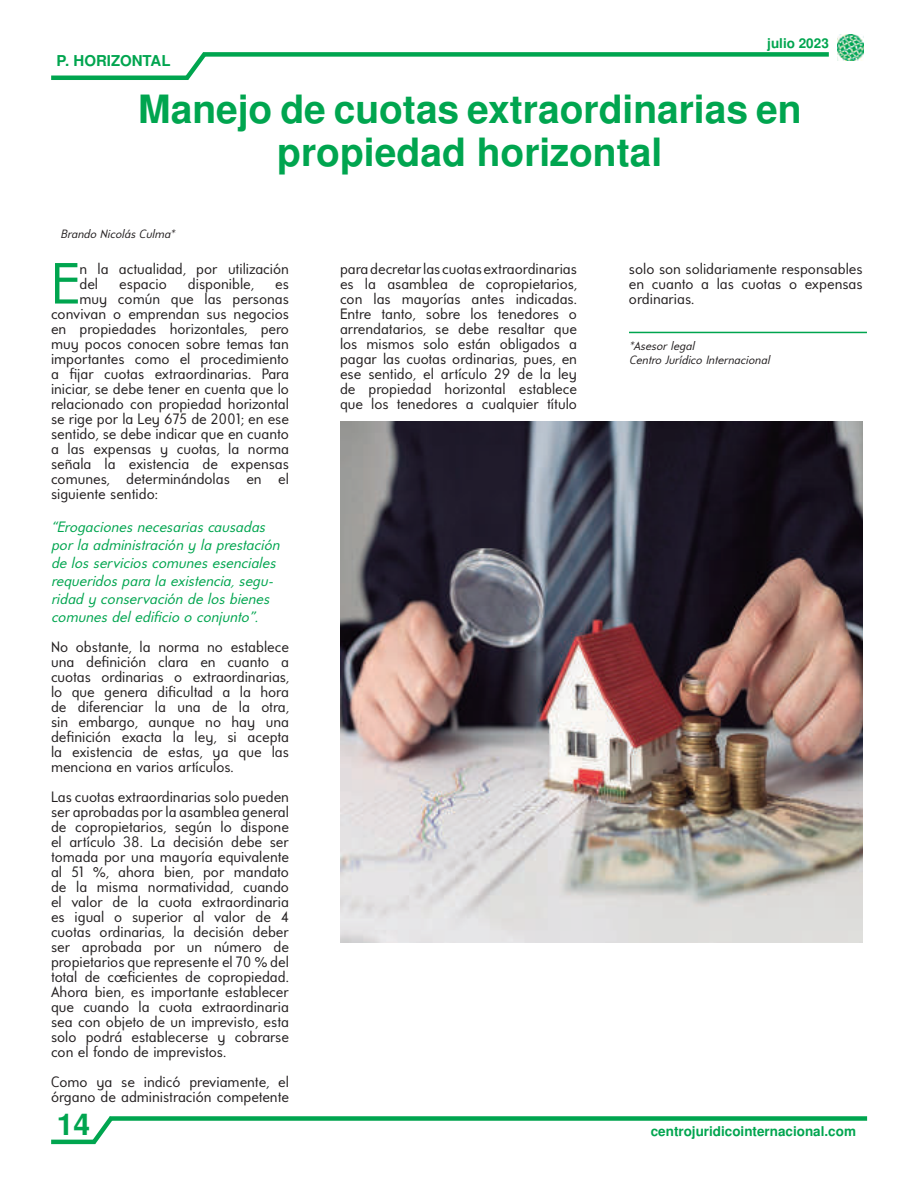
<style>
.page{position:relative;width:918px;height:1178px;background:#fff}
.page>*{position:absolute;margin:0;border:0;box-sizing:border-box;transform-origin:0 0}
.t1{font:57.9px "Universalis ADF Std";color:#00a54f}
.t2{font:700 39px/43.5px "Nimbus San L";color:#00a54f;text-align:center}
.t3{font:700 30px "Nimbus San L";color:#00a54f}
.t4{font:15px/15px "Universalis ADF Std";color:#231f20;text-align:justify}
.t5{font:italic 15px/18px "Universalis ADF Std";color:#00a54f}
.t6{font:700 15px "Nimbus San L";color:#00a54f}
.t7{font:700 13.5px "Nimbus San L";color:#00a54f}
.t8{font:italic 12px/14.4px "Universalis ADF Std";color:#231f20}
</style>
<div class="page">
<div style="left:203px;top:52px;width:626px;height:5px;background:#00a54f"></div>
<svg style="left:186px;top:52px;width:25px;height:28px"></svg>
<div style="left:51px;top:75px;width:137px;height:5px;background:#00a54f"></div>
<div style="left:110px;top:1116px;width:757px;height:5px;background:#00a54f"></div>
<svg style="left:87px;top:1116px;width:31px;height:29px"></svg>
<div style="left:51px;top:1139px;width:44px;height:5px;background:#00a54f"></div>
<img style="left:837px;top:35px;width:27px;height:25px">
<hr style="left:629px;top:332px;width:238px;height:1px;background:#00a54f">
<img style="left:340px;top:422px;width:523px;height:520px">
<p class="t6" style="left:57px;top:50px;width:115px">P. HORIZONTAL</p>
<p class="t7" style="left:767px;top:33px;width:63px">julio 2023</p>
<h2 class="t2" style="left:138px;top:87px;width:665px">Manejo de cuotas extraordinarias en propiedad horizontal</h2>
<p class="t8" style="left:61px;top:226px;width:116px">Brando Nicolás Culma*</p>
<h1 class="t1" style="left:51px;top:248px;width:30px">E</h1>
<p class="t4" style="left:79px;top:260px;width:211px">n la actualidad, por utilización del</p>
<p class="t4" style="left:119px;top:275px;width:49px">espacio</p>
<p class="t4" style="left:188px;top:275px;width:68px">disponible,</p>
<p class="t4" style="left:275px;top:275px;width:15px">es</p>
<p class="t4" style="left:79px;top:290px;width:211px">muy común que las personas</p>
<p class="t4" style="left:51px;top:305px;width:239px">convivan o emprendan sus negocios</p>
<p class="t4" style="left:51px;top:320px;width:239px">en propiedades horizontales, pero</p>
<p class="t4" style="left:51px;top:335px;width:239px">muy pocos conocen sobre temas tan</p>
<p class="t4" style="left:51px;top:350px;width:239px">importantes como el procedimiento</p>
<p class="t4" style="left:51px;top:365px;width:239px">a fijar cuotas extraordinarias. Para</p>
<p class="t4" style="left:51px;top:380px;width:239px">iniciar, se debe tener en cuenta que lo</p>
<p class="t4" style="left:51px;top:395px;width:239px">relacionado con propiedad horizontal</p>
<p class="t4" style="left:51px;top:410px;width:239px">se rige por la Ley 675 de 2001; en ese</p>
<p class="t4" style="left:51px;top:425px;width:239px">sentido, se debe indicar que en cuanto</p>
<p class="t4" style="left:51px;top:440px;width:239px">a las expensas y cuotas, la norma</p>
<p class="t4" style="left:51px;top:455px;width:239px">señala la existencia de expensas</p>
<p class="t4" style="left:51px;top:470px;width:239px">comunes, determinándolas en el</p>
<p class="t4" style="left:51px;top:485px;width:108px">siguiente sentido:</p>
<p class="t5" style="left:51px;top:517px;width:230px">“Erogaciones necesarias causadas por la administración y la prestación de los servicios comunes esenciales requeridos para la existencia, segu&shy;ridad y conservación de los bienes comunes del edificio o conjunto”.</p>
<p class="t4" style="left:51px;top:638px;width:239px">No obstante, la norma no establece una definición clara en cuanto a cuotas ordinarias o extraordinarias, lo que genera dificultad a la hora de diferenciar la una de la otra, sin embargo, aunque no hay una definición exacta la ley, si acepta la existencia de estas, ya que las menciona en varios artículos.</p>
<p class="t4" style="left:51px;top:788px;width:240px">Las cuotas extraordinarias solo pueden ser aprobadas por la asamblea general de copropietarios, según lo dispone el artículo 38. La decisión debe ser tomada por una mayoría equivalente al 51 %, ahora bien, por mandato de la misma normatividad, cuando el valor de la cuota extraordinaria es igual o superior al valor de 4 cuotas ordinarias, la decisión deber ser aprobada por un número de propietarios que represente el 70 % del total de coeficientes de copropiedad.<br>Ahora bien, es importante establecer que cuando la cuota extraordinaria sea con objeto de un imprevisto, esta solo podrá establecerse y cobrarse con el fondo de imprevistos.</p>
<p class="t4" style="left:51px;top:1073px;width:239px">Como ya se indicó previamente, el órgano de administración competente</p>
<h3 class="t3" style="left:57px;top:1102px;width:35px">14</h3>
<p class="t4" style="left:340px;top:260px;width:239px">para decretar las cuotas extraordinarias es la asamblea de copropietarios, con las mayorías antes indicadas.<br>Entre tanto, sobre los tenedores o arrendatarios, se debe resaltar que los mismos solo están obligados a pagar las cuotas ordinarias, pues, en ese sentido, el artículo 29 de la ley de propiedad horizontal establece que los tenedores a cualquier título</p>
<p class="t4" style="left:629px;top:260px;width:235px">solo son solidariamente responsables en cuanto a las cuotas o expensas ordinarias.</p>
<p class="t8" style="left:629px;top:338px;width:142px">*Asesor legal<br>Centro Jurídico Internacional</p>
<p class="t7" style="left:651px;top:1121px;width:207px">centrojuridicointernacional.com</p>
</div>
